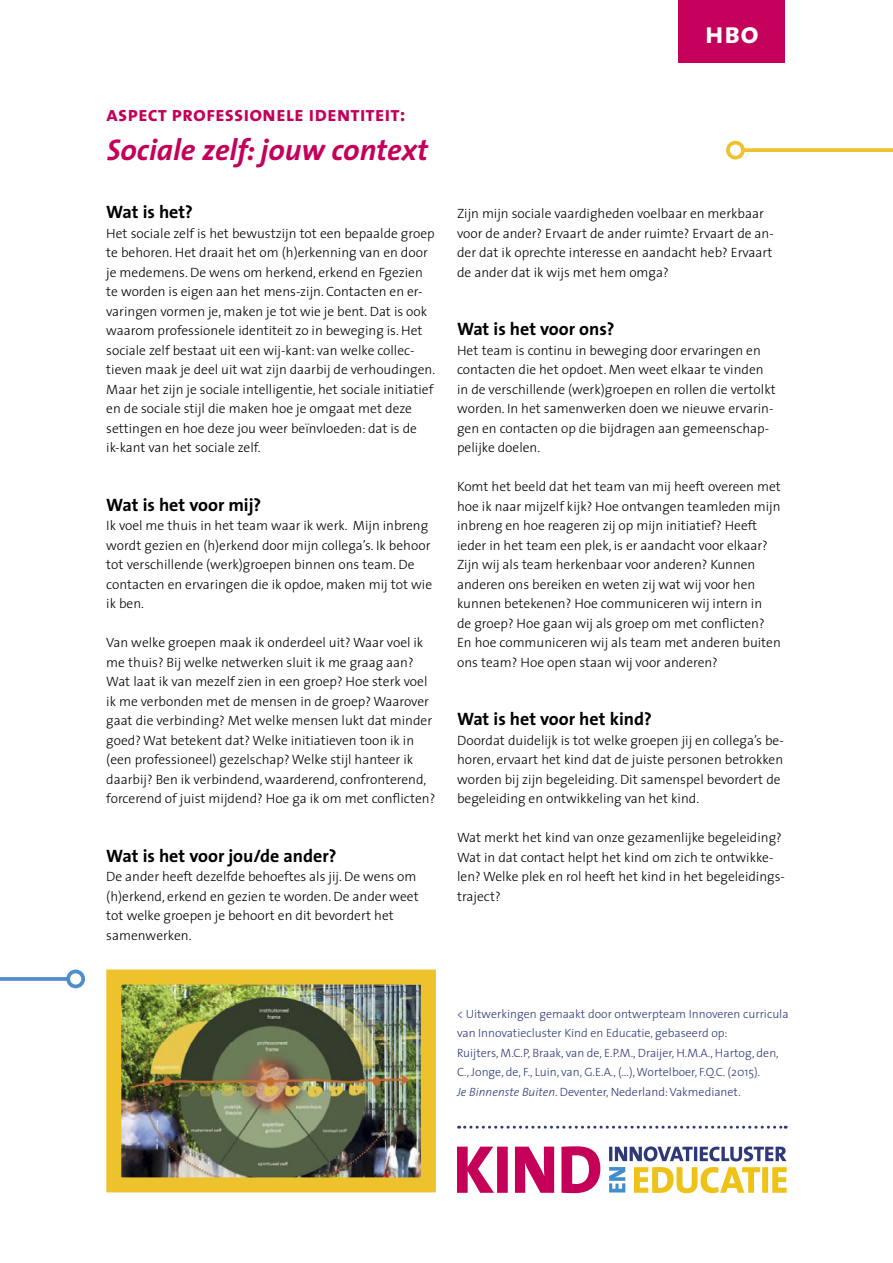
<style>
.page{position:relative;width:893px;height:1263px;background:#fff}
.page>*{position:absolute;margin:0;border:0;box-sizing:border-box;transform-origin:0 0}
._0_Kop_kaart{font:italic 700 30px "The Sans";color:#c4005a}
.t1{font:30px "The Sans Bold Caps";color:#fff}
._0_Hoofdstuk{font:21px "The Sans Bold Caps";color:#c4005a}
._0_Tussenkop{font:700 18px "The Sans";color:#000}
.The_Sans_Light-_Ligh{font:300 13.5px/19.5px "The Sans";color:#000}
.t2{font:300 12px/19.5px "The Sans";color:#303978}
.s1{font-style:italic}
</style>
<div class="page">
<div style="left:678px;top:0;width:107px;height:62px;background:#c4005a"></div>
<svg style="left:634px;top:1167px;width:153px;height:26px"></svg>
<svg style="left:609px;top:1146px;width:177px;height:15px"></svg>
<svg style="left:609px;top:1167px;width:16px;height:25px"></svg>
<svg style="left:457px;top:1146px;width:143px;height:47px"></svg>
<svg style="left:459px;top:1126px;width:327px;height:3px"></svg>
<img style="left:122px;top:985px;width:298px;height:191px">
<div style="left:106px;top:969px;width:330px;height:223px;border:15px solid #eec22d"></div>
<svg style="left:0;top:977px;width:66px;height:4px"></svg>
<div style="left:66px;top:969px;width:19px;height:19px;border:4px solid #508dcd;border-radius:50%"></div>
<svg style="left:745px;top:148px;width:148px;height:4px"></svg>
<div style="left:726px;top:141px;width:19px;height:19px;border:4px solid #eec22d;border-radius:50%"></div>
<h1 class="t1" style="left:705px;top:7px;width:55px">hbo</h1>
<p class="_0_Hoofdstuk" style="left:106px;top:96px;width:301px">aspect professionele identiteit:</p>
<p class="_0_Kop_kaart" style="left:107px;top:124px;width:323px">Sociale zelf: jouw context</p>
<p class="_0_Tussenkop" style="left:106px;top:197px;width:88px">Wat is het?</p>
<p class="The_Sans_Light-_Ligh" style="left:106px;top:223px;width:330px">Het sociale zelf is het bewustzijn tot een bepaalde groep te behoren. Het draait het om (h)erkenning van en door je medemens. De wens om herkend, erkend en Fgezien te worden is eigen aan het mens-zijn. Contacten en er&shy;varingen vormen je, maken je tot wie je bent. Dat is ook waarom professionele identiteit zo in beweging is. Het sociale zelf bestaat uit een wij-kant: van welke collec&shy;tieven maak je deel uit wat zijn daarbij de verhoudingen.<br>Maar het zijn je sociale intelligentie, het sociale initiatief en de sociale stijl die maken hoe je omgaat met deze settingen en hoe deze jou weer beïnvloeden: dat is de ik-kant van het sociale zelf.</p>
<p class="_0_Tussenkop" style="left:106px;top:489px;width:157px">Wat is het voor mij?</p>
<p class="The_Sans_Light-_Ligh" style="left:106px;top:515px;width:327px">Ik voel me thuis in het team waar ik werk. Mijn inbreng wordt gezien en (h)erkend door mijn collega’s. Ik behoor tot verschillende (werk)groepen binnen ons team. De contacten en ervaringen die ik opdoe, maken mij tot wie ik ben.</p>
<p class="The_Sans_Light-_Ligh" style="left:106px;top:632px;width:330px">Van welke groepen maak ik onderdeel uit? Waar voel ik me thuis? Bij welke netwerken sluit ik me graag aan?<br>Wat laat ik van mezelf zien in een groep? Hoe sterk voel ik me verbonden met de mensen in de groep? Waarover gaat die verbinding? Met welke mensen lukt dat minder goed? Wat betekent dat? Welke initiatieven toon ik in (een professioneel) gezelschap? Welke stijl hanteer ik daarbij? Ben ik verbindend, waarderend, confronterend, forcerend of juist mijdend? Hoe ga ik om met conflicten?</p>
<p class="_0_Tussenkop" style="left:106px;top:840px;width:232px">Wat is het voor jou/de ander?</p>
<p class="The_Sans_Light-_Ligh" style="left:106px;top:866px;width:314px">De ander heeft dezelfde behoeftes als jij. De wens om (h)erkend, erkend en gezien te worden. De ander weet tot welke groepen je behoort en dit bevordert het samenwerken.</p>
<p class="The_Sans_Light-_Ligh" style="left:457px;top:203px;width:318px">Zijn mijn sociale vaardigheden voelbaar en merkbaar voor de ander? Ervaart de ander ruimte? Ervaart de an&shy;der dat ik oprechte interesse en aandacht heb? Ervaart de ander dat ik wijs met hem omga?</p>
<p class="_0_Tussenkop" style="left:457px;top:314px;width:159px">Wat is het voor ons?</p>
<p class="The_Sans_Light-_Ligh" style="left:457px;top:340px;width:320px">Het team is continu in beweging door ervaringen en contacten die het opdoet. Men weet elkaar te vinden in de verschillende (werk)groepen en rollen die vertolkt worden. In het samenwerken doen we nieuwe ervarin&shy;gen en contacten op die bijdragen aan gemeenschap&shy;pelijke doelen.</p>
<p class="The_Sans_Light-_Ligh" style="left:457px;top:476px;width:325px">Komt het beeld dat het team van mij heeft overeen met hoe ik naar mijzelf kijk? Hoe ontvangen teamleden mijn inbreng en hoe reageren zij op mijn initiatief? Heeft ieder in het team een plek, is er aandacht voor elkaar?<br>Zijn wij als team herkenbaar voor anderen? Kunnen anderen ons bereiken en weten zij wat wij voor hen</p>
<p class="The_Sans_Light-_Ligh" style="left:457px;top:593px;width:307px">kunnen betekenen? Hoe communiceren wij intern in</p>
<p class="The_Sans_Light-_Ligh" style="left:457px;top:613px;width:325px">de groep? Hoe gaan wij als groep om met conflicten?<br>En hoe communiceren wij als team met anderen buiten ons team? Hoe open staan wij voor anderen?</p>
<p class="_0_Tussenkop" style="left:457px;top:704px;width:196px">Wat is het voor het kind?</p>
<p class="The_Sans_Light-_Ligh" style="left:457px;top:730px;width:328px">Doordat duidelijk is tot welke groepen jij en collega’s be&shy;horen, ervaart het kind dat de juiste personen betrokken worden bij zijn begeleiding. Dit samenspel bevordert de begeleiding en ontwikkeling van het kind.</p>
<p class="The_Sans_Light-_Ligh" style="left:457px;top:827px;width:329px">Wat merkt het kind van onze gezamenlijke begeleiding?<br>Wat in dat contact helpt het kind om zich te ontwikke&shy;len? Welke plek en rol heeft het kind in het begeleidings&shy;traject?</p>
<p class="t2" style="left:457px;top:1003px;width:333px">&lt; Uitwerkingen gemaakt door ontwerpteam Innoveren curricula van Innovatiecluster Kind en Educatie, gebaseerd op:<br>Ruijters, M.C.P, Braak, van de, E.P.M., Draijer, H.M.A., Hartog, den, C., Jonge, de, F., Luin, van, G.E.A., (…), Wortelboer, F.Q.C. (2015).<br><span class="s1">Je Binnenste Buiten</span>. Deventer, Nederland: Vakmedianet.</p>
</div>
